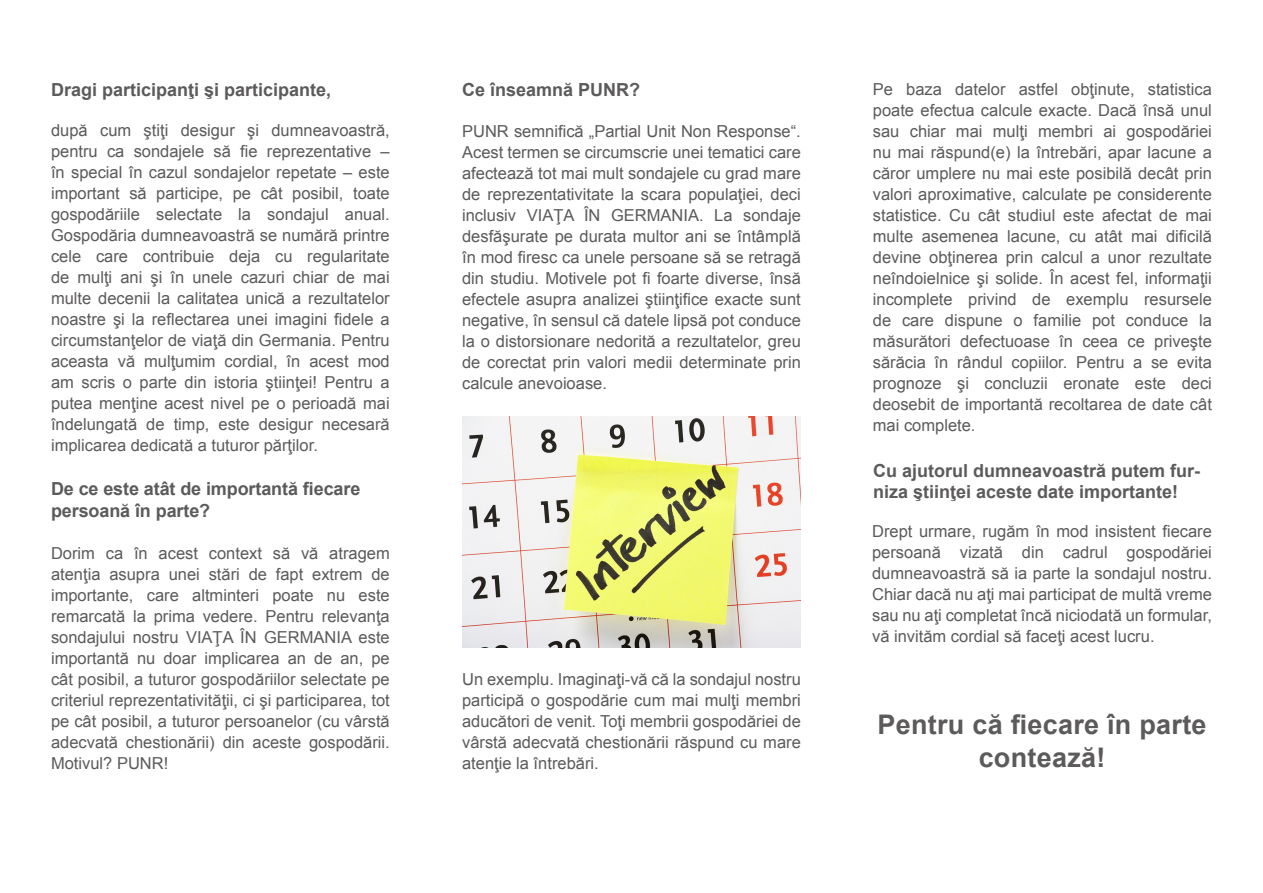
<style>
.page{position:relative;width:1263px;height:893px;background:#fff}
.page>*{position:absolute;margin:0;border:0;box-sizing:border-box;transform-origin:0 0}
.t1{font:700 27px/32.4px "Arial";letter-spacing:.01em;color:#5c5a5b;text-align:center}
.t2{font:700 18px/21.6px "Arial";color:#5c5a5b}
.t3{font:16.5px/21px "Arial";color:#5c5a5b;text-align:justify}
</style>
<div class="page">
<img style="left:462px;top:416px;width:339px;height:231px">
<p class="t2" style="left:51px;top:79px;width:282px">Dragi participanţi şi participante,</p>
<p class="t3" style="left:51px;top:120px;width:340px">după cum ştiţi desigur şi dumneavoastră, pentru ca sondajele să fie reprezentative – în special în cazul sondajelor repetate – este important să participe, pe cât posibil, toate gospodăriile selectate la sondajul anual.<br>Gospodăria dumneavoastră se numără printre cele care contribuie deja cu regularitate de mulţi ani şi în unele cazuri chiar de mai multe decenii la calitatea unică a rezultatelor noastre şi la reflectarea unei imagini fidele a circumstanţelor de viaţă din Germania. Pentru aceasta vă mulţumim cordial, în acest mod am scris o parte din istoria ştiinţei! Pentru a putea menţine acest nivel pe o perioadă mai îndelungată de timp, este desigur necesară implicarea dedicată a tuturor părţilor.</p>
<p class="t2" style="left:51px;top:478px;width:311px">De ce este atât de importantă fiecare persoană în parte?</p>
<p class="t3" style="left:51px;top:543px;width:340px">Dorim ca în acest context să vă atragem atenţia asupra unei stări de fapt extrem de importante, care altminteri poate nu este remarcată la prima vedere. Pentru relevanţa sondajului nostru VIAŢA ÎN GERMANIA este importantă nu doar implicarea an de an, pe cât posibil, a tuturor gospodăriilor selectate pe criteriul reprezentativităţii, ci şi participarea, tot pe cât posibil, a tuturor persoanelor (cu vârstă adecvată chestionării) din aceste gospodării.<br>Motivul? PUNR!</p>
<p class="t2" style="left:462px;top:79px;width:180px">Ce înseamnă PUNR?</p>
<p class="t3" style="left:462px;top:121px;width:340px">PUNR semnifică „Partial Unit Non Response“.<br>Acest termen se circumscrie unei tematici care afectează tot mai mult sondajele cu grad mare de reprezentativitate la scara populaţiei, deci inclusiv VIAŢA ÎN GERMANIA. La sondaje desfăşurate pe durata multor ani se întâmplă în mod firesc ca unele persoane să se retragă din studiu. Motivele pot fi foarte diverse, însă efectele asupra analizei ştiinţifice exacte sunt negative, în sensul că datele lipsă pot conduce la o distorsionare nedorită a rezultatelor, greu de corectat prin valori medii determinate prin calcule anevoioase.</p>
<p class="t3" style="left:462px;top:668px;width:340px">Un exemplu. Imaginaţi-vă că la sondajul nostru participă o gospodărie cum mai mulţi membri aducători de venit. Toţi membrii gospodăriei de vârstă adecvată chestionării răspund cu mare atenţie la întrebări.</p>
<p class="t3" style="left:873px;top:78px;width:341px">Pe baza datelor astfel obţinute, statistica poate efectua calcule exacte. Dacă însă unul sau chiar mai mulţi membri ai gospodăriei nu mai răspund(e) la întrebări, apar lacune a căror umplere nu mai este posibilă decât prin valori aproximative, calculate pe considerente statistice. Cu cât studiul este afectat de mai multe asemenea lacune, cu atât mai dificilă devine obţinerea prin calcul a unor rezultate neîndoielnice şi solide. În acest fel, informaţii incomplete privind de exemplu resursele de care dispune o familie pot conduce la măsurători defectuoase în ceea ce priveşte sărăcia în rândul copiilor. Pentru a se evita prognoze şi concluzii eronate este deci deosebit de importantă recoltarea de date cât mai complete.</p>
<p class="t2" style="left:873px;top:460px;width:329px">Cu ajutorul dumneavoastră putem fur&shy;niza ştiinţei aceste date importante!</p>
<p class="t3" style="left:872px;top:520px;width:341px">Drept urmare, rugăm în mod insistent fiecare persoană vizată din cadrul gospodăriei dumneavoastră să ia parte la sondajul nostru.<br>Chiar dacă nu aţi mai participat de multă vreme sau nu aţi completat încă niciodată un formular, vă invităm cordial să faceţi acest lucru.</p>
<p class="t1" style="left:877px;top:709px;width:331px">Pentru că fiecare în parte contează!</p>
</div>
